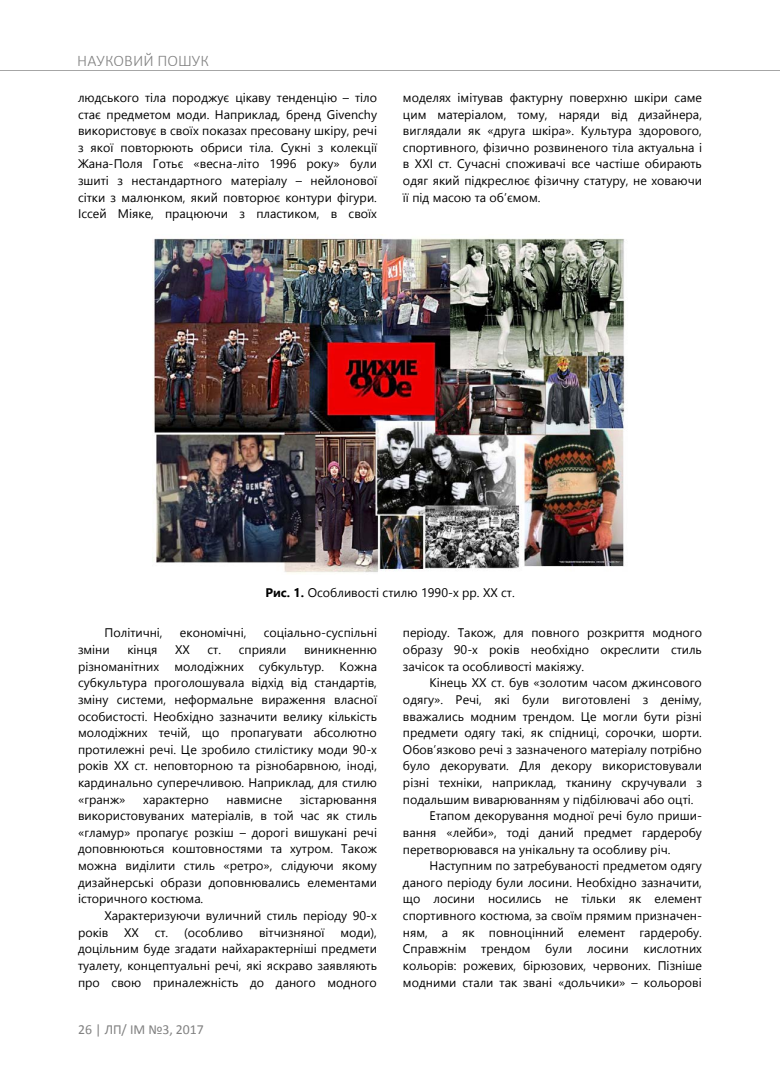
<style>
.page{position:relative;width:780px;height:1088px;background:#fff}
.page>*{position:absolute;margin:0;border:0;box-sizing:border-box;transform-origin:0 0}
.t1{font:300 16.25px "Calibri";letter-spacing:.005em;color:#818181}
.t2{font:13.75px "Calibri";color:#818181}
.t3{font:12.5px/16.6px "Segoe UI";color:#000;text-align:justify}
.s1{font-weight:700}
</style>
<div class="page">
<hr style="left:0;top:71px;width:780px;height:1px;background:#a6a6a6">
<img style="left:152px;top:238px;width:473px;height:335px">
<h1 class="t1" style="left:77px;top:51px;width:133px">НАУКОВИЙ ПОШУК</h1>
<p class="t3" style="left:78px;top:89px;width:300px">людського тіла породжує цікаву тенденцію – тіло стає предметом моди. Наприклад, бренд Givenchy використовує в своїх показах пресовану шкіру, речі з якої повторюють обриси тіла. Сукні з колекції Жана-Поля Готьє «весна-літо 1996 року» були зшиті з нестандартного матеріалу – нейлонової сітки з малюнком, який повторює контури фігури.<br>Іссей Міяке, працюючи з пластиком, в своїх</p>
<p class="t3" style="left:403px;top:89px;width:300px">моделях імітував фактурну поверхню шкіри саме цим матеріалом, тому, наряди від дизайнера, виглядали як «друга шкіра». Культура здорового, спортивного, фізично розвиненого тіла актуальна і в ХХІ ст. Сучасні споживачі все частіше обирають одяг який підкреслює фізичну статуру, не ховаючи її під масою та об’ємом.</p>
<p class="t3" style="left:265px;top:584px;width:251px"><span class="s1">Рис. 1.</span> Особливості стилю 1990-х рр. XX ст.</p>
<p class="t3" style="left:105px;top:624px;width:60px">Політичні,</p>
<p class="t3" style="left:180px;top:624px;width:68px">економічні,</p>
<p class="t3" style="left:264px;top:624px;width:115px">соціально-суспільні</p>
<p class="t3" style="left:78px;top:641px;width:33px">зміни</p>
<p class="t3" style="left:127px;top:641px;width:32px">кінця</p>
<p class="t3" style="left:175px;top:641px;width:16px">ХХ</p>
<p class="t3" style="left:207px;top:641px;width:80px">ст. сприяли</p>
<p class="t3" style="left:78px;top:641px;width:300px;text-indent:226px">виникненню різноманітних молодіжних субкультур. Кожна субкультура проголошувала відхід від стандартів, зміну системи, неформальне вираження власної особистості. Необхідно зазначити велику кількість молодіжних течій, що пропагувати абсолютно протилежні речі. Це зробило стилістику моди 90-х років XX ст. неповторною та різнобарвною, іноді, кардинально суперечливою. Наприклад, для стилю «гранж»</p>
<p class="t3" style="left:78px;top:791px;width:300px;text-indent:222px">зістарювання використовуваних матеріалів, в той час як стиль «гламур» пропагує розкіш – дорогі вишукані речі доповнюються коштовностями та хутром. Також можна виділити стиль «ретро», слідуючи якому дизайнерські образи доповнювались елементами історичного костюма.</p>
<p class="t3" style="left:78px;top:907px;width:300px;text-indent:27px">Характеризуючи вуличний стиль періоду 90-х років</p>
<p class="t3" style="left:143px;top:791px;width:67px">характерно</p>
<p class="t3" style="left:226px;top:791px;width:57px">навмисне</p>
<p class="t3" style="left:124px;top:924px;width:16px">XX</p>
<p class="t3" style="left:155px;top:924px;width:90px">ст. (особливо</p>
<p class="t3" style="left:259px;top:924px;width:67px">вітчизняної</p>
<p class="t3" style="left:78px;top:924px;width:300px;text-indent:262px">моди), доцільним буде згадати найхарактерніші предмети туалету, концептуальні речі, які яскраво заявляють про свою приналежність до даного модного</p>
<p class="t2" style="left:78px;top:1020px;width:127px">26 | ЛП/ ІМ №3, 2017</p>
<p class="t3" style="left:403px;top:624px;width:300px">періоду. Також, для повного розкриття модного образу 90-х років необхідно окреслити стиль зачісок та особливості макіяжу.</p>
<p class="t3" style="left:403px;top:674px;width:300px;text-indent:27px">Кінець XX ст. був «золотим часом джинсового одягу». Речі, які були виготовлені з деніму, вважались модним трендом. Це могли бути різні предмети одягу такі, як спідниці, сорочки, шорти.<br>Обов’язково речі з зазначеного матеріалу потрібно було декорувати. Для декору використовували різні техніки, наприклад, тканину скручували з подальшим виварюванням у підбілювачі або оцті.</p>
<p class="t3" style="left:403px;top:807px;width:300px;text-indent:27px">Етапом декорування модної речі було приши&shy;вання «лейби», тоді даний предмет гардеробу перетворювався на унікальну та особливу річ.</p>
<p class="t3" style="left:403px;top:857px;width:300px;text-indent:27px">Наступним по затребуваності предметом одягу даного періоду були лосини. Необхідно зазначити, що лосини носились не тільки як елемент спортивного костюма, за своїм прямим призначен&shy;ням, а як повноцінний елемент гардеробу.<br>Справжнім трендом були лосини кислотних кольорів: рожевих, бірюзових, червоних. Пізніше модними стали так звані «дольчики» – кольорові</p>
</div>
